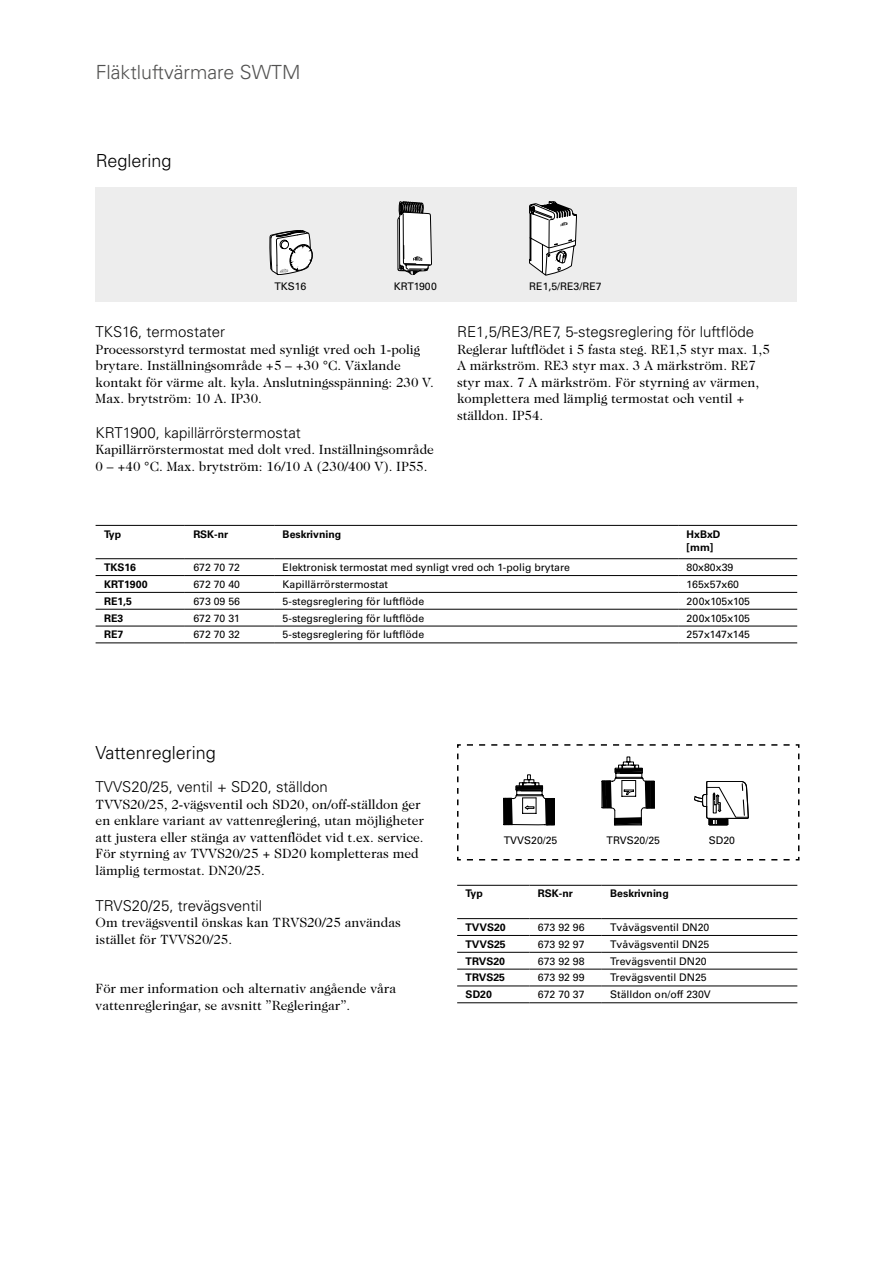
<style>
.page{position:relative;width:893px;height:1263px;background:#fff}
.page>*{position:absolute;margin:0;border:0;box-sizing:border-box;transform-origin:0 0}
.t1{font:300 19.5px "Univers";color:#525251}
.t2{font:300 18px "Univers";color:#000}
.t3{font:300 15px "Univers";color:#000}
.t4{font:13.5px/16.5px "Caslon Two Twenty Four";color:#000}
.t5{font:10.5px "Univers";color:#000}
.t6{font:700 10.5px/13.5px "Univers";color:#000}
</style>
<div class="page">
<div style="left:96px;top:187px;width:701px;height:115px;background:#ededed"></div>
<svg style="left:398px;top:202px;width:34px;height:73px;background:#bdbdbd"></svg>
<svg style="left:529px;top:201px;width:48px;height:74px"></svg>
<svg style="left:270px;top:230px;width:42px;height:45px"></svg>
<svg style="left:457px;top:744px;width:343px;height:117px"></svg>
<hr style="left:96px;top:525px;width:89px;height:1px;background:#000">
<hr style="left:185px;top:525px;width:89px;height:1px;background:#000">
<hr style="left:274px;top:525px;width:404px;height:1px;background:#000">
<hr style="left:678px;top:525px;width:119px;height:1px;background:#000">
<hr style="left:96px;top:558px;width:89px;height:1px;background:#000">
<hr style="left:185px;top:558px;width:89px;height:1px;background:#000">
<hr style="left:274px;top:558px;width:404px;height:1px;background:#000">
<hr style="left:678px;top:558px;width:119px;height:1px;background:#000">
<hr style="left:185px;top:575px;width:89px;height:1px;background:#000">
<hr style="left:96px;top:575px;width:89px;height:1px;background:#000">
<hr style="left:274px;top:575px;width:404px;height:1px;background:#000">
<hr style="left:678px;top:575px;width:119px;height:1px;background:#000">
<hr style="left:96px;top:592px;width:89px;height:1px;background:#000">
<hr style="left:185px;top:592px;width:89px;height:1px;background:#000">
<hr style="left:274px;top:592px;width:404px;height:1px;background:#000">
<hr style="left:678px;top:592px;width:119px;height:1px;background:#000">
<hr style="left:96px;top:609px;width:89px;height:1px;background:#000">
<hr style="left:185px;top:609px;width:89px;height:1px;background:#000">
<hr style="left:274px;top:609px;width:404px;height:1px;background:#000">
<hr style="left:678px;top:609px;width:119px;height:1px;background:#000">
<hr style="left:96px;top:626px;width:89px;height:1px;background:#000">
<hr style="left:185px;top:626px;width:89px;height:1px;background:#000">
<hr style="left:274px;top:626px;width:404px;height:1px;background:#000">
<hr style="left:678px;top:626px;width:119px;height:1px;background:#000">
<hr style="left:96px;top:642px;width:89px;height:1px;background:#000">
<hr style="left:185px;top:642px;width:89px;height:1px;background:#000">
<hr style="left:274px;top:642px;width:404px;height:1px;background:#000">
<hr style="left:678px;top:642px;width:119px;height:1px;background:#000">
<hr style="left:457px;top:918px;width:72px;height:1px;background:#000">
<hr style="left:529px;top:918px;width:73px;height:1px;background:#000">
<hr style="left:602px;top:918px;width:195px;height:1px;background:#000">
<hr style="left:457px;top:935px;width:72px;height:1px;background:#000">
<hr style="left:529px;top:935px;width:73px;height:1px;background:#000">
<hr style="left:602px;top:935px;width:195px;height:1px;background:#000">
<hr style="left:457px;top:952px;width:72px;height:1px;background:#000">
<hr style="left:529px;top:952px;width:73px;height:1px;background:#000">
<hr style="left:602px;top:952px;width:195px;height:1px;background:#000">
<hr style="left:457px;top:969px;width:72px;height:1px;background:#000">
<hr style="left:529px;top:969px;width:73px;height:1px;background:#000">
<hr style="left:602px;top:969px;width:195px;height:1px;background:#000">
<hr style="left:457px;top:986px;width:72px;height:1px;background:#000">
<hr style="left:529px;top:986px;width:73px;height:1px;background:#000">
<hr style="left:602px;top:986px;width:195px;height:1px;background:#000">
<hr style="left:457px;top:885px;width:72px;height:1px;background:#000">
<hr style="left:529px;top:885px;width:73px;height:1px;background:#000">
<hr style="left:602px;top:885px;width:195px;height:1px;background:#000">
<hr style="left:457px;top:1002px;width:72px;height:1px;background:#000">
<hr style="left:529px;top:1002px;width:73px;height:1px;background:#000">
<hr style="left:602px;top:1002px;width:195px;height:1px;background:#000">
<h1 class="t1" style="left:96px;top:61px;width:206px">Fläktluftvärmare SWTM</h1>
<h2 class="t2" style="left:96px;top:150px;width:77px">Reglering</h2>
<p class="t5" style="left:274px;top:281px;width:33px">TKS16</p>
<p class="t5" style="left:394px;top:281px;width:45px">KRT1900</p>
<p class="t5" style="left:529px;top:281px;width:74px">RE1,5/RE3/RE7</p>
<p class="t3" style="left:96px;top:323px;width:131px">TKS16, termostater</p>
<p class="t4" style="left:96px;top:341px;width:340px">Processorstyrd termostat med synligt vred och 1-polig brytare. Inställningsområde +5 – +30 °C. Växlande kontakt för värme alt. kyla. Anslutningsspänning: 230 V.<br>Max. brytström: 10 A. IP30.</p>
<p class="t3" style="left:96px;top:423px;width:207px">KRT1900, kapillärrörstermostat</p>
<p class="t4" style="left:96px;top:441px;width:340px">Kapillärrörstermostat med dolt vred. Inställningsområde<br>0 – +40 °C. Max. brytström: 16/10 A (230/400 V). IP55.</p>
<p class="t3" style="left:457px;top:323px;width:299px">RE1,5/RE3/RE7, 5-stegsreglering för luftflöde</p>
<p class="t4" style="left:457px;top:341px;width:314px">Reglerar luftflödet i 5 fasta steg. RE1,5 styr max. 1,5<br>A märkström. RE3 styr max. 3 A märkström. RE7 styr max. 7 A märkström. För styrning av värmen, komplettera med lämplig termostat och ventil + ställdon. IP54.</p>
<p class="t6" style="left:104px;top:527px;width:19px">Typ</p>
<p class="t6" style="left:193px;top:527px;width:36px">RSK-nr</p>
<p class="t6" style="left:283px;top:527px;width:60px">Beskrivning</p>
<p class="t6" style="left:687px;top:527px;width:35px">HxBxD [mm]</p>
<p class="t6" style="left:104px;top:560px;width:34px">TKS16</p>
<p class="t5" style="left:193px;top:561px;width:48px">672 70 72</p>
<p class="t5" style="left:283px;top:561px;width:289px">Elektronisk termostat med synligt vred och 1-polig brytare</p>
<p class="t5" style="left:687px;top:561px;width:48px">80x80x39</p>
<p class="t6" style="left:104px;top:577px;width:45px">KRT1900</p>
<p class="t5" style="left:193px;top:578px;width:48px">672 70 40</p>
<p class="t5" style="left:283px;top:578px;width:107px">Kapillärrörstermostat</p>
<p class="t5" style="left:687px;top:578px;width:54px">165x57x60</p>
<p class="t6" style="left:104px;top:594px;width:30px">RE1,5</p>
<p class="t5" style="left:193px;top:595px;width:48px">673 09 56</p>
<p class="t5" style="left:283px;top:595px;width:143px">5-stegsreglering för luftflöde</p>
<p class="t5" style="left:687px;top:595px;width:65px">200x105x105</p>
<p class="t6" style="left:104px;top:611px;width:21px">RE3</p>
<p class="t5" style="left:193px;top:612px;width:48px">672 70 31</p>
<p class="t5" style="left:283px;top:612px;width:143px">5-stegsreglering för luftflöde</p>
<p class="t5" style="left:687px;top:612px;width:65px">200x105x105</p>
<p class="t6" style="left:104px;top:628px;width:21px">RE7</p>
<p class="t5" style="left:193px;top:628px;width:48px">672 70 32</p>
<p class="t5" style="left:283px;top:628px;width:143px">5-stegsreglering för luftflöde</p>
<p class="t5" style="left:687px;top:628px;width:65px">257x147x145</p>
<h2 class="t2" style="left:96px;top:741px;width:122px">Vattenreglering</h2>
<p class="t3" style="left:96px;top:778px;width:234px">TVVS20/25, ventil + SD20, ställdon</p>
<p class="t4" style="left:96px;top:796px;width:330px">TVVS20/25, 2-vägsventil och SD20, on/off-ställdon ger en enklare variant av vattenreglering, utan möjligheter att justera eller stänga av vattenflödet vid t.ex. service.<br>För styrning av TVVS20/25 + SD20 kompletteras med lämplig termostat. DN20/25.</p>
<p class="t3" style="left:96px;top:896px;width:168px">TRVS20/25, trevägsventil</p>
<p class="t4" style="left:96px;top:914px;width:307px">Om trevägsventil önskas kan TRVS20/25 användas istället för TVVS20/25.</p>
<p class="t4" style="left:96px;top:980px;width:302px">För mer information och alternativ angående våra vattenregleringar, se avsnitt ”Regleringar”.</p>
<p class="t5" style="left:504px;top:833px;width:55px">TVVS20/25</p>
<p class="t5" style="left:607px;top:833px;width:55px">TRVS20/25</p>
<p class="t5" style="left:709px;top:833px;width:28px">SD20</p>
<p class="t6" style="left:466px;top:887px;width:19px">Typ</p>
<p class="t6" style="left:538px;top:887px;width:36px">RSK-nr</p>
<p class="t6" style="left:610px;top:887px;width:60px">Beskrivning</p>
<p class="t6" style="left:466px;top:921px;width:42px">TVVS20</p>
<p class="t5" style="left:538px;top:921px;width:48px">673 92 96</p>
<p class="t5" style="left:610px;top:921px;width:101px">Tvåvägsventil DN20</p>
<p class="t6" style="left:466px;top:937px;width:42px">TVVS25</p>
<p class="t5" style="left:538px;top:938px;width:48px">673 92 97</p>
<p class="t5" style="left:610px;top:938px;width:101px">Tvåvägsventil DN25</p>
<p class="t6" style="left:466px;top:954px;width:41px">TRVS20</p>
<p class="t5" style="left:538px;top:955px;width:48px">673 92 98</p>
<p class="t5" style="left:610px;top:955px;width:98px">Trevägsventil DN20</p>
<p class="t6" style="left:466px;top:971px;width:41px">TRVS25</p>
<p class="t5" style="left:538px;top:971px;width:48px">673 92 99</p>
<p class="t5" style="left:610px;top:971px;width:98px">Trevägsventil DN25</p>
<p class="t6" style="left:466px;top:988px;width:28px">SD20</p>
<p class="t5" style="left:538px;top:988px;width:48px">672 70 37</p>
<p class="t5" style="left:610px;top:988px;width:102px">Ställdon on/off 230V</p>
</div>
